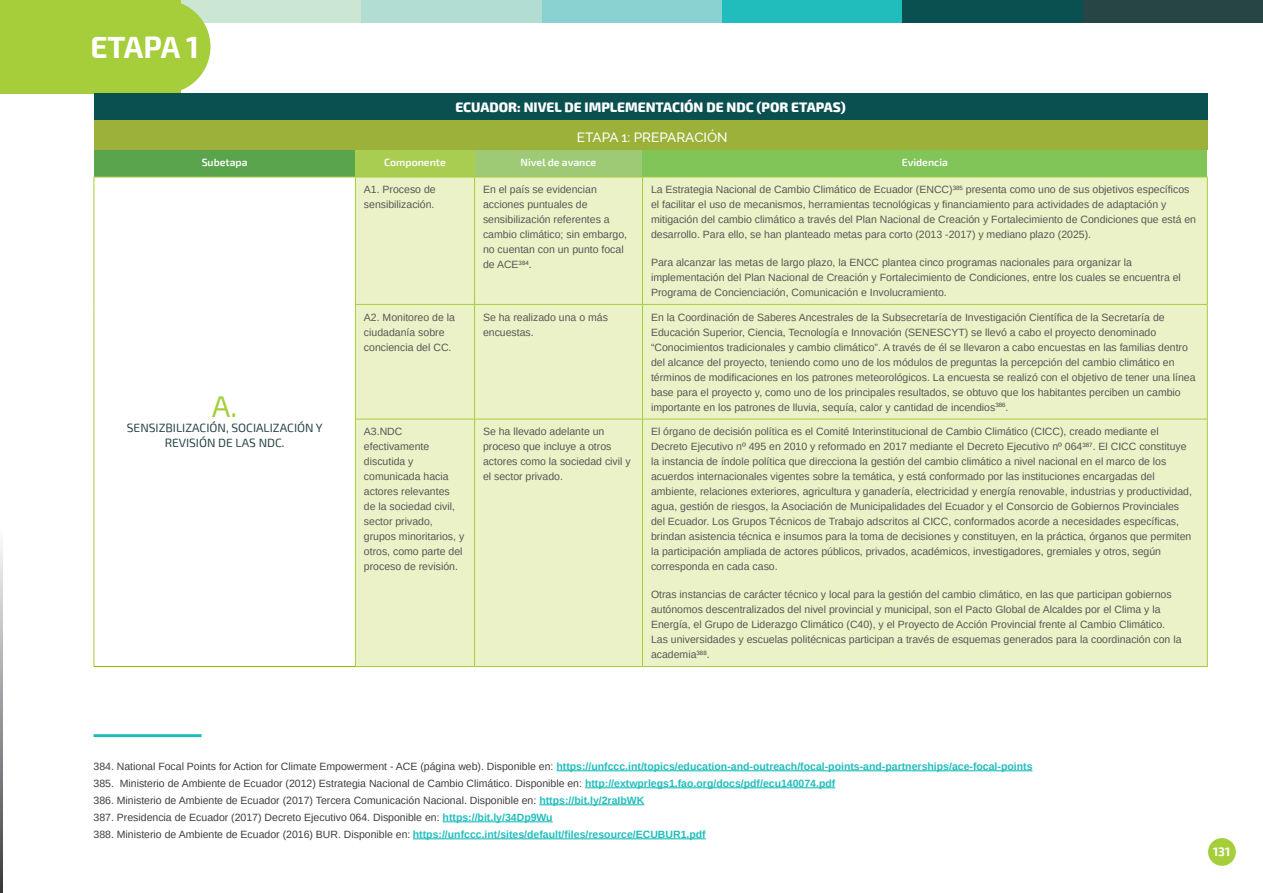
<style>
.page{position:relative;width:1263px;height:893px;background:#fff}
.page>*{position:absolute;margin:0;border:0;box-sizing:border-box;transform-origin:0 0}
._000etapas{font:700 30px "Exo 2";letter-spacing:-.015em;color:#fff}
.tex-intro-concep{font:30px "Exo 2";color:#a6ce3b}
._000tit_tabla_ficha{font:800 13.5px "Exo 2";color:#fff}
.tex-intro-concep-2{font:500 13.5px "Raleway";color:#fff}
.tex-intro-concep-3{font:12px/15px "Exo 2";color:#284545;text-align:center}
.t1{font:700 12px "Exo 2";color:#fff}
._000text_tabla{font:10.5px/15px "Arimo";color:#575756}
.nota_de_pie_BD{font:10.5px "Arimo";color:#3e3e3f}
._000nota_de_pie{font:700 10.5px "Arimo";color:#21bdbd}
.nota_de_pie_BD-2{font:700 10.5px "Arimo";color:#21bdbd}
._000text_tabla-2{font:600 10.5px "Exo 2";color:#fff}
.s1{font-weight:400;color:#3e3e3f}
.s2{font-weight:700;color:#21bdbd}
</style>
<div class="page">
<div style="left:1082px;top:0;width:181px;height:22px;background:#284545"></div>
<div style="left:902px;top:0;width:180px;height:22px;background:#0b5051"></div>
<div style="left:722px;top:0;width:180px;height:22px;background:#21bdbd"></div>
<div style="left:541px;top:0;width:181px;height:22px;background:#89d2d1"></div>
<div style="left:361px;top:0;width:180px;height:22px;background:#b1ddd3"></div>
<div style="left:180px;top:0;width:181px;height:22px;background:#cbe6d3"></div>
<svg style="left:0;top:543px;width:3px;height:350px"></svg>
<div style="left:1208px;top:838px;width:28px;height:28px;background:#a6ce3b;border-radius:50%"></div>
<div style="left:0;top:0;width:180px;height:94px;background:#a6ce3b"></div>
<div style="left:117px;top:0;width:93px;height:94px;background:#a6ce3b;border-radius:50%"></div>
<div style="left:94px;top:94px;width:1113px;height:26px;background:#0b5051"></div>
<div style="left:94px;top:120px;width:1113px;height:30px;background:#9cb139"></div>
<div style="left:94px;top:150px;width:261px;height:27px;background:#5aa44d"></div>
<div style="left:355px;top:150px;width:119px;height:27px;background:#a9cd51"></div>
<div style="left:474px;top:150px;width:168px;height:27px;background:#9eca76"></div>
<div style="left:642px;top:150px;width:565px;height:27px;background:#81c559"></div>
<div style="left:356px;top:178px;width:851px;height:488px;background:#ebf2c7"></div>
<hr style="left:94px;top:666px;width:261px;height:1px;background:#8cb500">
<hr style="left:94px;top:177px;width:261px;height:1px;background:#a6ce3b">
<hr style="left:94px;top:177px;width:1px;height:127px;background:#a6ce3b">
<hr style="left:355px;top:177px;width:119px;height:1px;background:#a6ce3b">
<hr style="left:355px;top:177px;width:1px;height:127px;background:#a6ce3b">
<hr style="left:474px;top:177px;width:168px;height:1px;background:#a6ce3b">
<hr style="left:642px;top:177px;width:566px;height:1px;background:#a6ce3b">
<hr style="left:94px;top:304px;width:1px;height:115px;background:#a6ce3b">
<hr style="left:355px;top:305px;width:1px;height:114px;background:#a6ce3b">
<hr style="left:94px;top:419px;width:1px;height:247px;background:#a6ce3b">
<hr style="left:355px;top:419px;width:1px;height:247px;background:#a6ce3b">
<hr style="left:474px;top:177px;width:1px;height:127px;background:#a6ce3b">
<hr style="left:642px;top:177px;width:1px;height:127px;background:#a6ce3b">
<hr style="left:1207px;top:177px;width:1px;height:127px;background:#a6ce3b">
<hr style="left:474px;top:305px;width:1px;height:114px;background:#a6ce3b">
<hr style="left:642px;top:305px;width:1px;height:114px;background:#a6ce3b">
<hr style="left:1207px;top:304px;width:1px;height:115px;background:#a6ce3b">
<hr style="left:474px;top:419px;width:1px;height:247px;background:#a6ce3b">
<hr style="left:642px;top:419px;width:1px;height:247px;background:#a6ce3b">
<hr style="left:1207px;top:419px;width:1px;height:247px;background:#a6ce3b">
<hr style="left:355px;top:304px;width:119px;height:1px;background:#a6ce3b">
<hr style="left:355px;top:419px;width:119px;height:1px;background:#a6ce3b">
<hr style="left:355px;top:666px;width:119px;height:1px;background:#a6ce3b">
<hr style="left:474px;top:304px;width:168px;height:1px;background:#a6ce3b">
<hr style="left:474px;top:419px;width:168px;height:1px;background:#a6ce3b">
<hr style="left:474px;top:666px;width:168px;height:1px;background:#a6ce3b">
<hr style="left:642px;top:304px;width:565px;height:1px;background:#a6ce3b">
<hr style="left:642px;top:419px;width:565px;height:1px;background:#a6ce3b">
<hr style="left:642px;top:666px;width:566px;height:1px;background:#a6ce3b">
<hr style="left:94px;top:734px;width:108px;height:3px;background:#21bdbd">
<hr style="left:556px;top:770px;width:476px;height:1px;background:#21bdbd">
<hr style="left:585px;top:787px;width:250px;height:1px;background:#21bdbd">
<hr style="left:539px;top:804px;width:105px;height:1px;background:#21bdbd">
<hr style="left:443px;top:821px;width:110px;height:1px;background:#21bdbd">
<hr style="left:413px;top:838px;width:293px;height:1px;background:#21bdbd">
<p class="_000etapas" style="left:90px;top:30px;width:110px">ETAPA 1</p>
<p class="_000tit_tabla_ficha" style="left:455px;top:99px;width:392px">ECUADOR: NIVEL DE IMPLEMENTACIÓN DE NDC (POR ETAPAS)</p>
<p class="tex-intro-concep-2" style="left:577px;top:129px;width:152px">ETAPA 1: PREPARACIÓN</p>
<p class="_000text_tabla-2" style="left:202px;top:156px;width:48px">Subetapa</p>
<p class="_000text_tabla-2" style="left:384px;top:156px;width:63px">Componente</p>
<p class="_000text_tabla-2" style="left:521px;top:156px;width:77px">Nivel de avance</p>
<p class="_000text_tabla-2" style="left:902px;top:156px;width:48px">Evidencia</p>
<p class="tex-intro-concep" style="left:212px;top:389px;width:27px">A.</p>
<p class="tex-intro-concep-3" style="left:127px;top:421px;width:197px">SENSIZBILIZACIÓN, SOCIALIZACIÓN Y<br>REVISIÓN DE LAS NDC.</p>
<p class="_000text_tabla" style="left:364px;top:182px;width:73px">A1. Proceso de sensibilización.</p>
<p class="_000text_tabla" style="left:483px;top:182px;width:146px">En el país se evidencian acciones puntuales de sensibilización referentes a cambio climático; sin embargo, no cuentan con un punto focal de ACE<sup>384</sup>.</p>
<p class="_000text_tabla" style="left:651px;top:182px;width:547px">La Estrategia Nacional de Cambio Climático de Ecuador (ENCC)<sup>385</sup> presenta como uno de sus objetivos específicos el facilitar el uso de mecanismos, herramientas tecnológicas y financiamiento para actividades de adaptación y mitigación del cambio climático a través del Plan Nacional de Creación y Fortalecimiento de Condiciones que está en desarrollo. Para ello, se han planteado metas para corto (2013 -2017) y mediano plazo (2025).</p>
<p class="_000text_tabla" style="left:651px;top:255px;width:531px">Para alcanzar las metas de largo plazo, la ENCC plantea cinco programas nacionales para organizar la implementación del Plan Nacional de Creación y Fortalecimiento de Condiciones, entre los cuales se encuentra el<br>Programa de Concienciación, Comunicación e Involucramiento.</p>
<p class="_000text_tabla" style="left:364px;top:309px;width:93px">A2. Monitoreo de la ciudadanía sobre conciencia del CC.</p>
<p class="_000text_tabla" style="left:483px;top:309px;width:126px">Se ha realizado una o más encuestas.</p>
<p class="_000text_tabla" style="left:651px;top:309px;width:546px">En la Coordinación de Saberes Ancestrales de la Subsecretaría de Investigación Científica de la Secretaría de Educación Superior, Ciencia, Tecnología e Innovación (SENESCYT) se llevó a cabo el proyecto denominado “Conocimientos tradicionales y cambio climático”. A través de él se llevaron a cabo encuestas en las familias dentro del alcance del proyecto, teniendo como uno de los módulos de preguntas la percepción del cambio climático en términos de modificaciones en los patrones meteorológicos. La encuesta se realizó con el objetivo de tener una línea base para el proyecto y, como uno de los principales resultados, se obtuvo que los habitantes perciben un cambio importante en los patrones de lluvia, sequía, calor y cantidad de incendios<sup>386</sup>.</p>
<p class="_000text_tabla" style="left:364px;top:424px;width:102px">A3.NDC efectivamente discutida y comunicada hacia actores relevantes<br>de la sociedad civil, sector privado, grupos minoritarios, y otros, como parte del proceso de revisión.</p>
<p class="_000text_tabla" style="left:483px;top:424px;width:149px">Se ha llevado adelante un proceso que incluye a otros actores como la sociedad civil y el sector privado.</p>
<p class="_000text_tabla" style="left:651px;top:424px;width:542px">El órgano de decisión política es el Comité Interinstitucional de Cambio Climático (CICC), creado mediante el Decreto Ejecutivo nº 495 en 2010 y reformado en 2017 mediante el Decreto Ejecutivo nº 064<sup>387</sup>. El CICC constituye la instancia de índole política que direcciona la gestión del cambio climático a nivel nacional en el marco de los acuerdos internacionales vigentes sobre la temática, y está conformado por las instituciones encargadas del ambiente, relaciones exteriores, agricultura y ganadería, electricidad y energía renovable, industrias y productividad, agua, gestión de riesgos, la Asociación de Municipalidades del Ecuador y el Consorcio de Gobiernos Provinciales del Ecuador. Los Grupos Técnicos de Trabajo adscritos al CICC, conformados acorde a necesidades específicas, brindan asistencia técnica e insumos para la toma de decisiones y constituyen, en la práctica, órganos que permiten la participación ampliada de actores públicos, privados, académicos, investigadores, gremiales y otros, según corresponda en cada caso.</p>
<p class="_000text_tabla" style="left:651px;top:587px;width:532px">Otras instancias de carácter técnico y local para la gestión del cambio climático, en las que participan gobiernos autónomos descentralizados del nivel provincial y municipal, son el Pacto Global de Alcaldes por el Clima y la Energía, el Grupo de Liderazgo Climático (C40), y el Proyecto de Acción Provincial frente al Cambio Climático.<br>Las universidades y escuelas politécnicas participan a través de esquemas generados para la coordinación con la academia<sup>388</sup>.</p>
<p class="_000nota_de_pie" style="left:94px;top:759px;width:940px"><span class="s1">384. National Focal Points for Action for Climate Empowerment - ACE (página web). Disponible en:</span> https://unfccc.int/topics/education-and-outreach/focal-points-and-partnerships/ace-focal-points</p>
<p class="nota_de_pie_BD" style="left:94px;top:776px;width:743px">385. Ministerio de Ambiente de Ecuador (2012) Estrategia Nacional de Cambio Climático. Disponible en: <span class="s2">http://extwprlegs1.fao.org/docs/pdf/ecu140074.pdf</span></p>
<p class="nota_de_pie_BD" style="left:94px;top:793px;width:552px">386. Ministerio de Ambiente de Ecuador (2017) Tercera Comunicación Nacional. Disponible en: <span class="s2">https://bit.ly/2raIbWK</span></p>
<p class="nota_de_pie_BD" style="left:94px;top:810px;width:461px">387. Presidencia de Ecuador (2017) Decreto Ejecutivo 064. Disponible en: <span class="s2">https://bit.ly/34Dp9Wu</span></p>
<p class="nota_de_pie_BD-2" style="left:94px;top:827px;width:614px"><span class="s1">388. Ministerio de Ambiente de Ecuador (2016) BUR. Disponible en:</span> https://unfccc.int/sites/default/files/resource/ECUBUR1.pdf</p>
<p class="t1" style="left:1213px;top:844px;width:19px">131</p>
</div>
